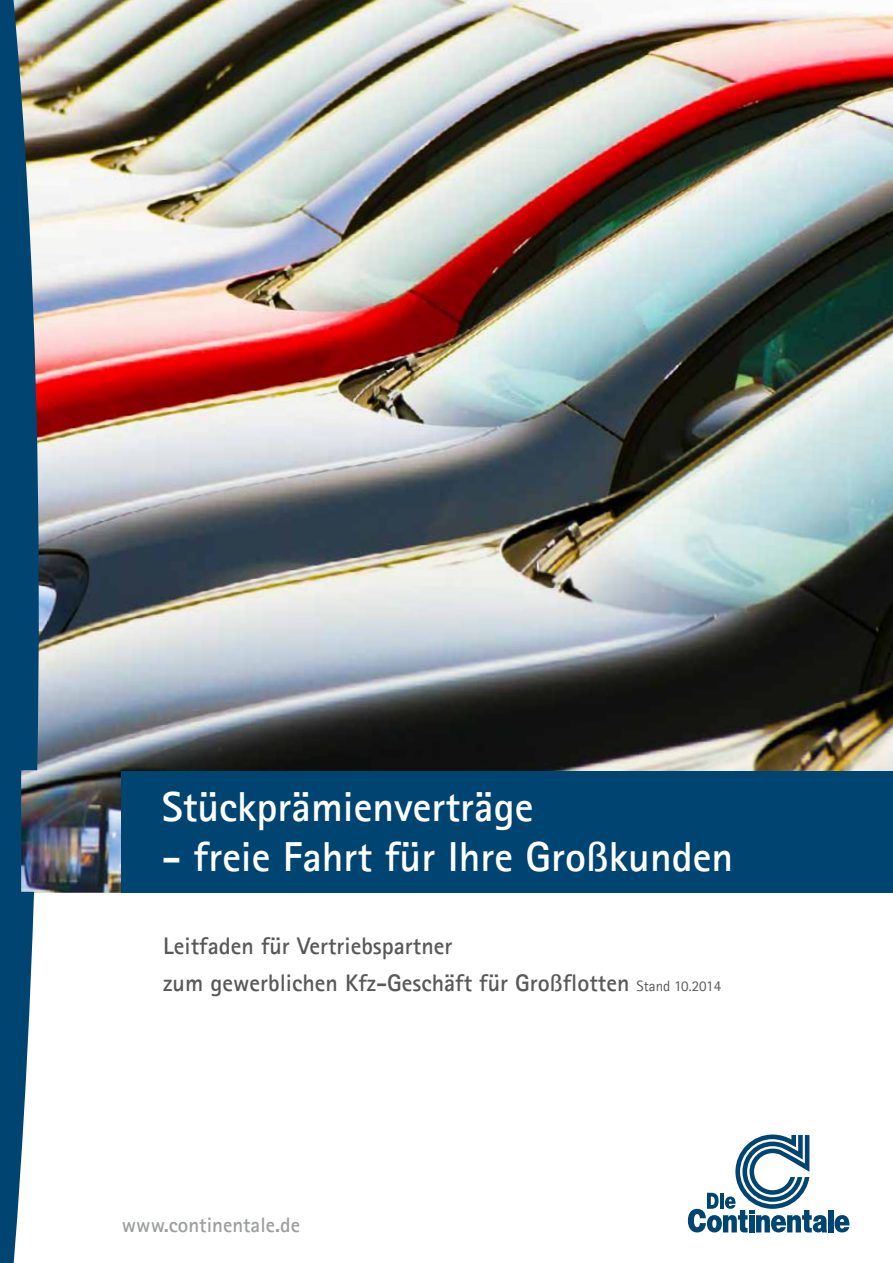
<style>
.page{position:relative;width:893px;height:1263px;background:#fff}
.page>*{position:absolute;margin:0;border:0;box-sizing:border-box;transform-origin:0 0}
.t1{font:700 42px "Agfa Rotis Sans Serif";color:#fff}
.t2{font:700 24px/37.8px "Agfa Rotis Sans Serif";color:#58585a}
.t3{font:700 21px "Agfa Rotis Sans Serif";color:#9c9e9f}
.s1{font-weight:400;font-size:15px}
</style>
<div class="page">
<img style="left:42px;top:0;width:851px;height:893px">
<div style="left:828px;top:1210px;width:5px;height:22px;background:#004571"></div>
<svg style="left:688px;top:1134px;width:139px;height:98px"></svg>
<svg style="left:834px;top:1215px;width:15px;height:17px"></svg>
<img style="left:0;top:0;width:42px;height:1263px">
<div style="left:122px;top:771px;width:771px;height:122px;background:#004571"></div>
<h1 class="t1" style="left:162px;top:780px;width:373px">Stückprämienverträge</h1>
<h1 class="t1" style="left:162px;top:830px;width:573px">- freie Fahrt für Ihre Großkunden</h1>
<p class="t2" style="left:163px;top:926px;width:559px">Leitfaden für Vertriebspartner<br>zum gewerblichen Kfz-Geschäft für Großflotten <span class="s1">Stand 10.2014</span></p>
<p class="t3" style="left:122px;top:1212px;width:180px">www.continentale.de</p>
</div>
